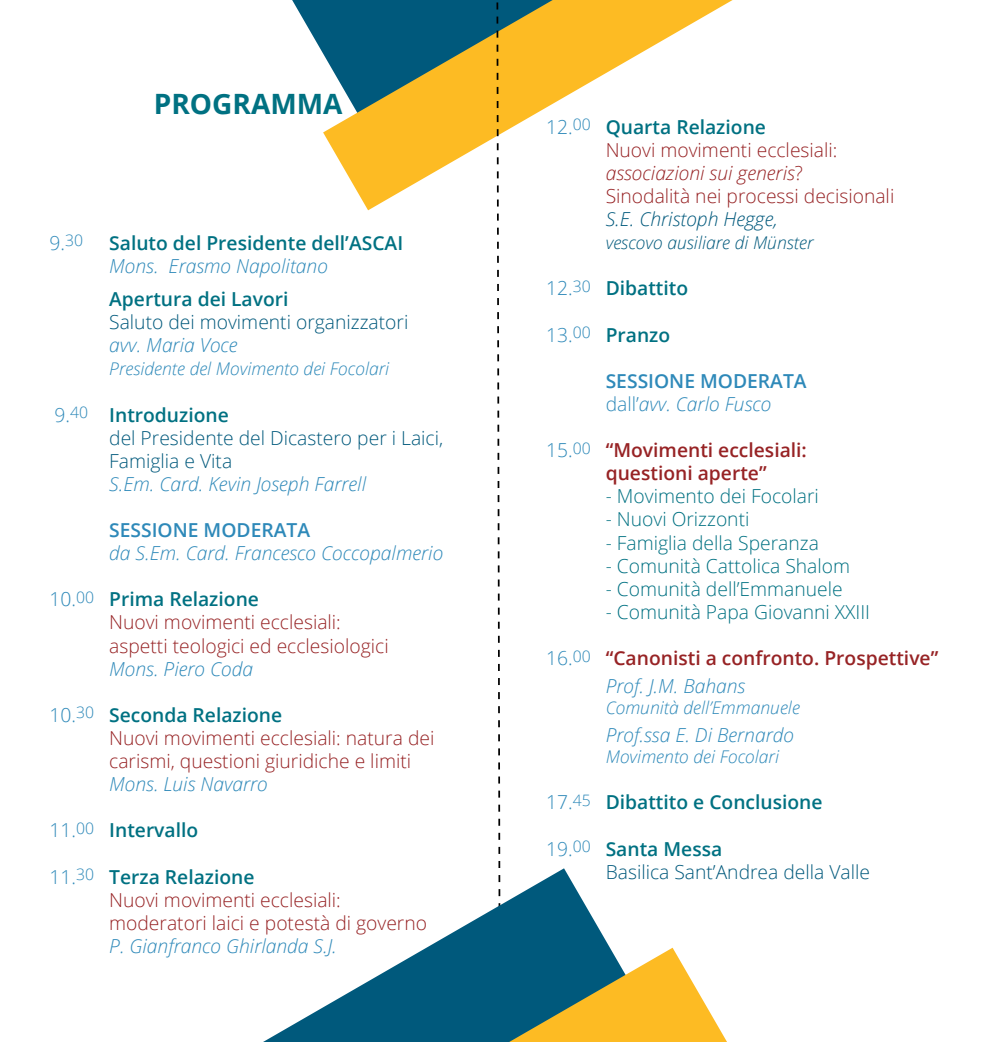
<style>
.page{position:relative;width:993px;height:1042px;background:#fff}
.page>*{position:absolute;margin:0;border:0;box-sizing:border-box;transform-origin:0 0}
.t1{font:700 28px "Open Sans";color:#007182}
.t2{font:300 19.25px/23.1px "Open Sans";color:#972325}
.t3{font:italic 300 19.25px "Open Sans";color:#2e89b9}
.t4{font:300 19.25px/23.1px "Open Sans";color:#00597c}
.t5{font:300 19.25px "Open Sans";color:#007182}
.t6{font:600 19.25px "Open Sans";color:#007182}
.t7{font:600 19.25px/23.1px "Open Sans";color:#972325}
.t8{font:600 19.25px/23.1px "Open Sans";color:#2e89b9}
.t9{font:italic 300 19.25px "Open Sans";color:#00597c}
.t10{font:300 19.25px "Open Sans";color:#2e89b9}
.t11{font:italic 300 17.5px "Open Sans";color:#2e89b9}
.t12{font:italic 300 17.5px "Open Sans";color:#00597c}
.s1{color:#2e89b9}
.s2{font-weight:600;color:#007182}
.s3{font-weight:300;color:#2e89b9}
.s4{font-style:italic}
.s5{font-weight:300}
.s6{font-weight:300;font-style:italic}
.s7{font-weight:300;font-style:italic;color:#2e89b9}
</style>
<div class="page">
<svg style="left:292px;top:0;width:31px;height:54px"></svg>
<svg style="left:323px;top:0;width:409px;height:210px"></svg>
<svg style="left:495px;top:1px;width:6px;height:867px"></svg>
<svg style="left:263px;top:868px;width:347px;height:174px"></svg>
<svg style="left:509px;top:947px;width:217px;height:95px"></svg>
<h1 class="t1" style="left:154px;top:85px;width:190px">PROGRAMMA</h1>
<p class="t10" style="left:50px;top:230px;width:35px">9.<sup>30</sup></p>
<p class="t6" style="left:109px;top:230px;width:295px">Saluto del Presidente dell’ASCAI</p>
<p class="t3" style="left:109px;top:253px;width:220px">Mons. Erasmo Napolitano</p>
<p class="t6" style="left:109px;top:286px;width:181px">Apertura dei Lavori</p>
<p class="t4" style="left:109px;top:310px;width:300px">Saluto dei movimenti organizzatori</p>
<p class="t3" style="left:109px;top:332px;width:130px">avv. Maria Voce</p>
<p class="t11" style="left:109px;top:357px;width:281px">Presidente del Movimento dei Focolari</p>
<p class="t4" style="left:109px;top:402px;width:335px;text-indent:-55px"><span class="s1">9.</span><sup>40</sup> <span class="s2">Introduzione<br></span>del Presidente del Dicastero per i Laici,<br>Famiglia e Vita</p>
<p class="t3" style="left:109px;top:470px;width:258px">S.Em. Card. Kevin Joseph Farrell</p>
<p class="t8" style="left:109px;top:518px;width:201px">Sessione moderata</p>
<p class="t3" style="left:109px;top:540px;width:335px">da S.Em. Card. Francesco Coccopalmerio</p>
<p class="t2" style="left:109px;top:587px;width:281px;text-indent:-60px"><span class="s1">10.</span><sup>00</sup> <span class="s2">Prima Relazione<br></span>Nuovi movimenti ecclesiali: aspetti teologici ed ecclesiologici</p>
<p class="t3" style="left:109px;top:655px;width:145px">Mons. Piero Coda</p>
<p class="t2" style="left:109px;top:703px;width:326px;text-indent:-60px"><span class="s1">10.</span><sup>30</sup> <span class="s2">Seconda Relazione<br></span>Nuovi movimenti ecclesiali: natura dei carismi, questioni giuridiche e limiti</p>
<p class="t3" style="left:109px;top:771px;width:160px">Mons. Luis Navarro</p>
<p class="t6" style="left:50px;top:817px;width:150px"><span class="s3">11.</span><sup>00</sup> Intervallo</p>
<p class="t2" style="left:109px;top:864px;width:319px;text-indent:-60px"><span class="s1">11.</span><sup>30</sup> <span class="s2">Terza Relazione<br></span>Nuovi movimenti ecclesiali: moderatori laici e potestà di governo</p>
<p class="t3" style="left:109px;top:932px;width:229px">P. Gianfranco Ghirlanda S.J.</p>
<p class="t2" style="left:605px;top:115px;width:290px;text-indent:-60px"><span class="s1">12.</span><sup>00</sup> <span class="s2">Quarta Relazione<br></span>Nuovi movimenti ecclesiali: <span class="s4">associazioni sui generis</span>?<br>Sinodalità nei processi decisionali</p>
<p class="t9" style="left:605px;top:206px;width:173px">S.E. Christoph Hegge,</p>
<p class="t12" style="left:605px;top:231px;width:209px">vescovo ausiliare di Münster</p>
<p class="t6" style="left:546px;top:275px;width:144px"><span class="s3">12.</span><sup>30</sup> Dibattito</p>
<p class="t6" style="left:546px;top:321px;width:126px"><span class="s3">13.</span><sup>00</sup> Pranzo</p>
<p class="t8" style="left:605px;top:369px;width:201px">Sessione moderata <span class="s5">dall’</span><span class="s6">avv. Carlo Fusco</span></p>
<p class="t7" style="left:605px;top:438px;width:203px;text-indent:-60px"><span class="s3">15.</span><sup>00</sup> “Movimenti ecclesiali: questioni aperte”</p>
<p class="t5" style="left:605px;top:483px;width:215px">- Movimento dei Focolari</p>
<p class="t5" style="left:605px;top:506px;width:145px">- Nuovi Orizzonti</p>
<p class="t5" style="left:605px;top:529px;width:214px">- Famiglia della Speranza</p>
<p class="t5" style="left:605px;top:552px;width:246px">- Comunità Cattolica Shalom</p>
<p class="t5" style="left:605px;top:575px;width:238px">- Comunità dell’Emmanuele</p>
<p class="t5" style="left:605px;top:599px;width:266px">- Comunità Papa Giovanni XXIII</p>
<p class="t7" style="left:605px;top:644px;width:334px;line-height:28px;text-indent:-60px"><span class="s3">16.</span><sup>00</sup> “Canonisti a confronto. Prospettive”<br><span class="s7">Prof. J.M. Bahans</span></p>
<p class="t11" style="left:605px;top:696px;width:196px">Comunità dell’Emmanuele</p>
<p class="t3" style="left:605px;top:722px;width:190px">Prof.ssa E. Di Bernardo</p>
<p class="t11" style="left:605px;top:745px;width:175px">Movimento dei Focolari</p>
<p class="t6" style="left:546px;top:789px;width:278px"><span class="s3">17.</span><sup>45</sup> Dibattito e Conclusione</p>
<p class="t4" style="left:605px;top:836px;width:266px;text-indent:-60px"><span class="s1">19.</span><sup>00</sup> <span class="s2">Santa M essa<br></span>Basilica Sant’Andrea della Valle</p>
</div>
